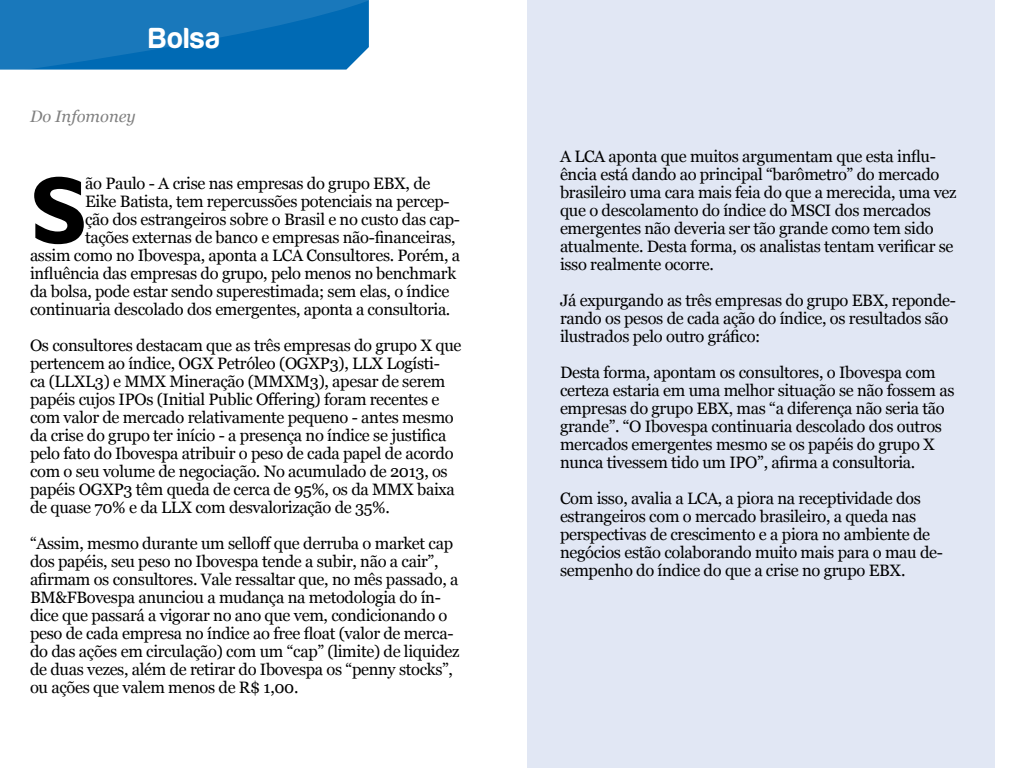
<style>
.page{position:relative;width:1024px;height:768px;background:#fff}
.page>*{position:absolute;margin:0;border:0;box-sizing:border-box;transform-origin:0 0}
.t1{font:700 95.6px "Humanist 521 BT";color:#000}
.t2{font:30px "Harabara";letter-spacing:.05em;color:#fff}
.t3{font:16.5px/18px "Georgia";letter-spacing:-.02em;color:#000}
.t4{font:italic 16.5px "Georgia";color:#808080}
</style>
<div class="page">
<div style="left:527px;top:0;width:467px;height:768px;background:#e1e7f4"></div>
<svg style="left:0;top:0;width:369px;height:70px;background:#1274b9"></svg>
<h2 class="t2" style="left:149px;top:22px;width:72px">Bolsa</h2>
<p class="t4" style="left:30px;top:104px;width:107px">Do Infomoney</p>
<h1 class="t1" style="left:30px;top:151px;width:51px">S</h1>
<p class="t3" style="left:85px;top:174px;width:347px">ão Paulo - A crise nas empresas do grupo EBX, de</p>
<p class="t3" style="left:85px;top:192px;width:366px">Eike Batista, tem repercussões potenciais na percep-</p>
<p class="t3" style="left:85px;top:210px;width:376px">ção dos estrangeiros sobre o Brasil e no custo das cap-</p>
<p class="t3" style="left:85px;top:228px;width:372px">tações externas de banco e empresas não-financeiras,</p>
<p class="t3" style="left:30px;top:246px;width:432px">assim como no Ibovespa, aponta a LCA Consultores. Porém, a</p>
<p class="t3" style="left:30px;top:264px;width:428px">influência das empresas do grupo, pelo menos no benchmark</p>
<p class="t3" style="left:30px;top:282px;width:421px">da bolsa, pode estar sendo superestimada; sem elas, o índice</p>
<p class="t3" style="left:30px;top:300px;width:422px">continuaria descolado dos emergentes, aponta a consultoria.</p>
<p class="t3" style="left:30px;top:336px;width:433px">Os consultores destacam que as três empresas do grupo X que pertencem ao índice, OGX Petróleo (OGXP3), LLX Logísti-<br>ca (LLXL3) e MMX Mineração (MMXM3), apesar de serem papéis cujos IPOs (Initial Public Offering) foram recentes e com valor de mercado relativamente pequeno - antes mesmo da crise do grupo ter início - a presença no índice se justifica pelo fato do Ibovespa atribuir o peso de cada papel de acordo com o seu volume de negociação. No acumulado de 2013, os papéis OGXP3 têm queda de cerca de 95%, os da MMX baixa de quase 70% e da LLX com desvalorização de 35%.</p>
<p class="t3" style="left:30px;top:534px;width:431px">“Assim, mesmo durante um selloff que derruba o market cap dos papéis, seu peso no Ibovespa tende a subir, não a cair”, afirmam os consultores. Vale ressaltar que, no mês passado, a BM&amp;FBovespa anunciou a mudança na metodologia do ín&shy;dice que passará a vigorar no ano que vem, condicionando o peso de cada empresa no índice ao free float (valor de merca&shy;do das ações em circulação) com um “cap” (limite) de liquidez de duas vezes, além de retirar do Ibovespa os “penny stocks”, ou ações que valem menos de R$ 1,00.</p>
<p class="t3" style="left:560px;top:147px;width:398px">A LCA aponta que muitos argumentam que esta influ&shy;ência está dando ao principal “barômetro” do mercado brasileiro uma cara mais feia do que a merecida, uma vez que o descolamento do índice do MSCI dos mercados emergentes não deveria ser tão grande como tem sido atualmente. Desta forma, os analistas tentam verificar se isso realmente ocorre.</p>
<p class="t3" style="left:560px;top:291px;width:398px">Já expurgando as três empresas do grupo EBX, reponde&shy;rando os pesos de cada ação do índice, os resultados são ilustrados pelo outro gráfico:</p>
<p class="t3" style="left:560px;top:363px;width:396px">Desta forma, apontam os consultores, o Ibovespa com certeza estaria em uma melhor situação se não fossem as empresas do grupo EBX, mas “a diferença não seria tão grande”. “O Ibovespa continuaria descolado dos outros mercados emergentes mesmo se os papéis do grupo X nunca tivessem tido um IPO”, afirma a consultoria.</p>
<p class="t3" style="left:560px;top:489px;width:385px">Com isso, avalia a LCA, a piora na receptividade dos estrangeiros com o mercado brasileiro, a queda nas perspectivas de crescimento e a piora no ambiente de negócios estão colaborando muito mais para o mau de&shy;sempenho do índice do que a crise no grupo EBX.</p>
</div>
